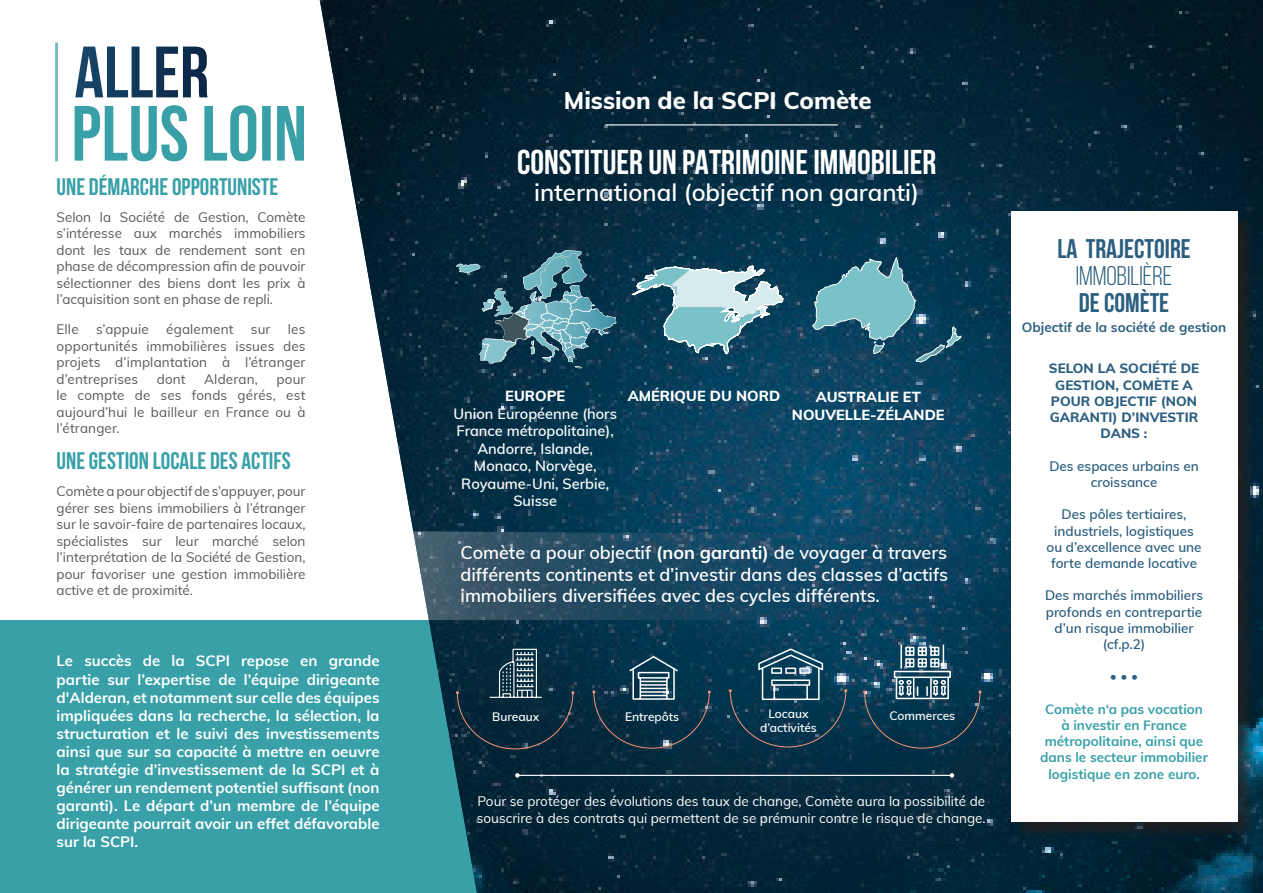
<style>
.page{position:relative;width:1263px;height:893px;background:#fff}
.page>*{position:absolute;margin:0;border:0;box-sizing:border-box;transform-origin:0 0}
.t1{font:700 34.5px "Bebas Neue";color:#fff}
.t2{font:700 27px/27px "Bebas Neue";color:#2c5f7f;text-align:center}
.t3{font:700 24px "Bebas Neue";color:#39a0a8}
.t4{font:600 24px "Muli";color:#fff}
.t5{font:800 24px "Muli";color:#fff}
.t6{font:600 18px/21.6px "Muli";color:#fff;text-align:justify}
.t7{font:700 15px/18px "Muli";color:#fff;text-align:justify}
.t8{font:600 14.55px/17.5px "Muli";color:#fff;text-align:center}
.t9{font:800 14.55px/17.5px "Muli";color:#fff;text-align:center}
.t10{font:13.5px/16.5px "Muli";letter-spacing:.01em;color:#57585a;text-align:justify}
.t11{font:600 13.5px/16.2px "Muli";color:#2c5f7f;text-align:center}
.t12{font:13.5px/16.2px "Muli";color:#fff}
.t13{font:700 13.5px/16.2px "Muli";color:#39a0a8;text-align:center}
.t14{font:800 13.5px/16.2px "Muli";color:#2c5f7f;text-align:center}
.t15{font:700 13.5px "Muli";color:#2c5f7f}
.t16{font:600 12px "Muli";color:#fff}
.s1{font-weight:800}
.s2{font-weight:700}
.s3{font-weight:400}
</style>
<div class="page">
<div style="left:1px;top:620px;width:536px;height:273px;background:#39a0a8"></div>
<img style="left:320px;top:0;width:943px;height:893px">
<hr style="left:605px;top:124px;width:233px;height:1px;background:#fff">
<svg style="left:456px;top:648px;width:118px;height:102px;background:#153546"></svg>
<hr style="left:517px;top:775px;width:435px;height:1px;background:#fff">
<svg style="left:950px;top:773px;width:4px;height:5px"></svg>
<svg style="left:515px;top:773px;width:5px;height:5px"></svg>
<svg style="left:592px;top:655px;width:119px;height:94px;background:#173e53"></svg>
<svg style="left:863px;top:643px;width:118px;height:106px;background:#214d63"></svg>
<svg style="left:729px;top:648px;width:118px;height:100px;background:#19465d"></svg>
<div style="left:1013px;top:213px;width:243px;height:627px;background:#231f20;opacity:.75"></div>
<div style="left:1011px;top:211px;width:226px;height:610px;background:#fff"></div>
<svg style="left:411px;top:531px;width:570px;height:89px;background:#234e67"></svg>
<svg style="left:75px;top:105px;width:229px;height:56px"></svg>
<svg style="left:75px;top:47px;width:133px;height:50px"></svg>
<hr style="left:55px;top:43px;width:3px;height:118px;background:#39a0a8">
<svg style="left:456px;top:250px;width:160px;height:118px;background:#1b4557"></svg>
<img style="left:479px;top:290px;width:137px;height:74px">
<svg style="left:629px;top:265px;width:155px;height:92px;background:#5f8b9b"></svg>
<svg style="left:811px;top:254px;width:151px;height:109px;background:#346d81"></svg>
<p class="t3" style="left:57px;top:173px;width:223px">UNE DÉMARCHE OPPORTUNISTE</p>
<p class="t10" style="left:57px;top:208px;width:250px">Selon la Société de Gestion, Comète s’intéresse aux marchés immobiliers dont les taux de rendement sont en phase de décompression afin de pouvoir sélectionner des biens dont les prix à l’acquisition sont en phase de repli.</p>
<p class="t10" style="left:57px;top:321px;width:24px">Elle</p>
<p class="t10" style="left:96px;top:321px;width:54px">s’appuie</p>
<p class="t10" style="left:166px;top:321px;width:69px">également</p>
<p class="t10" style="left:251px;top:321px;width:21px">sur</p>
<p class="t10" style="left:57px;top:321px;width:250px;text-indent:231px">les opportunités immobilières issues des projets d’implantation à l’étranger d’entreprises</p>
<p class="t10" style="left:157px;top:370px;width:30px">dont</p>
<p class="t10" style="left:204px;top:370px;width:56px">Alderan,</p>
<p class="t10" style="left:57px;top:370px;width:250px;text-indent:220px">pour le compte de ses fonds gérés, est aujourd’hui le bailleur en France ou à l’étranger.</p>
<p class="t3" style="left:57px;top:448px;width:236px">UNE GESTION LOCALE DES ACTIFS</p>
<p class="t10" style="left:57px;top:483px;width:250px">Comète a pour objectif de s’appuyer, pour gérer ses biens immobiliers à l’étranger sur le savoir-faire de partenaires locaux, spécialistes sur leur marché selon l’interprétation de la Société de Gestion, pour favoriser une gestion immobilière active et de proximité.</p>
<p class="t7" style="left:57px;top:651px;width:324px">Le succès de la SCPI repose en grande partie sur l’expertise de l’équipe dirigeante d'Alderan, et notamment sur celle des équipes impliquées dans la recherche, la sélection, la structuration et le suivi des investissements ainsi que sur sa capacité à mettre en oeuvre la stratégie d’investissement de la SCPI et à générer un rendement potentiel suffisant (non garanti). Le départ d’un membre de l’équipe dirigeante pourrait avoir un effet défavorable sur la SCPI.</p>
<p class="t5" style="left:564px;top:83px;width:309px">Mission de la SCPI Comète</p>
<p class="t1" style="left:517px;top:143px;width:421px">CONSTITUER UN PATRIMOINE IMMOBILIER</p>
<p class="t4" style="left:534px;top:175px;width:387px">international (objectif non garanti)</p>
<p class="t8" style="left:453px;top:386px;width:165px"><span class="s1">EUROPE<br></span>Union Européenne (hors<br>France métropolitaine),<br>Andorre, Islande,<br>Monaco, Norvège,<br>Royaume-Uni, Serbie,<br>Suisse</p>
<p class="t9" style="left:628px;top:386px;width:154px">AMÉRIQUE DU NORD</p>
<p class="t9" style="left:792px;top:387px;width:154px">AUSTRALIE ET<br>NOUVELLE-ZÉLANDE</p>
<p class="t6" style="left:460px;top:541px;width:489px">Comète a pour objectif <span class="s2">(non garanti)</span> de voyager à travers différents continents et d’investir dans des classes d’actifs immobiliers diversifiées avec des cycles différents.</p>
<p class="t16" style="left:492px;top:708px;width:49px">Bureaux</p>
<p class="t16" style="left:625px;top:707px;width:56px">Entrepôts</p>
<p class="t16" style="left:768px;top:705px;width:42px">Locaux</p>
<p class="t16" style="left:889px;top:707px;width:67px">Commerces</p>
<p class="t16" style="left:760px;top:719px;width:58px">d’activités</p>
<p class="t12" style="left:477px;top:793px;width:510px">Pour se protéger des évolutions des taux de change, Comète aura la possibilité de souscrire à des contrats qui permettent de se prémunir contre le risque de change.</p>
<p class="t2" style="left:1057px;top:235px;width:135px">LA TRAJECTOIRE<br><span class="s3">IMMOBILIÈRE</span></p>
<p class="t2" style="left:1079px;top:289px;width:92px">DE COMÈTE</p>
<p class="t15" style="left:1022px;top:317px;width:206px">Objectif de la société de gestion</p>
<p class="t14" style="left:1049px;top:360px;width:152px">SELON LA SOCIÉTÉ DE<br>GESTION, COMÈTE A<br>POUR OBJECTIF (NON<br>GARANTI) D’INVESTIR<br>DANS :</p>
<p class="t11" style="left:1049px;top:457px;width:151px">Des espaces urbains en croissance</p>
<p class="t11" style="left:1046px;top:506px;width:157px">Des pôles tertiaires, industriels, logistiques ou d’excellence avec une forte demande locative</p>
<p class="t11" style="left:1045px;top:587px;width:159px">Des marchés immobiliers</p>
<p class="t11" style="left:1046px;top:603px;width:158px">profonds en contrepartie d’un risque immobilier (cf.p.2)</p>
<p class="t11" style="left:1110px;top:668px;width:30px">• • •</p>
<p class="t13" style="left:1040px;top:700px;width:169px">Comète n‘a pas vocation à investir en France métropolitaine, ainsi que dans le secteur immobilier logistique en zone euro.</p>
</div>
